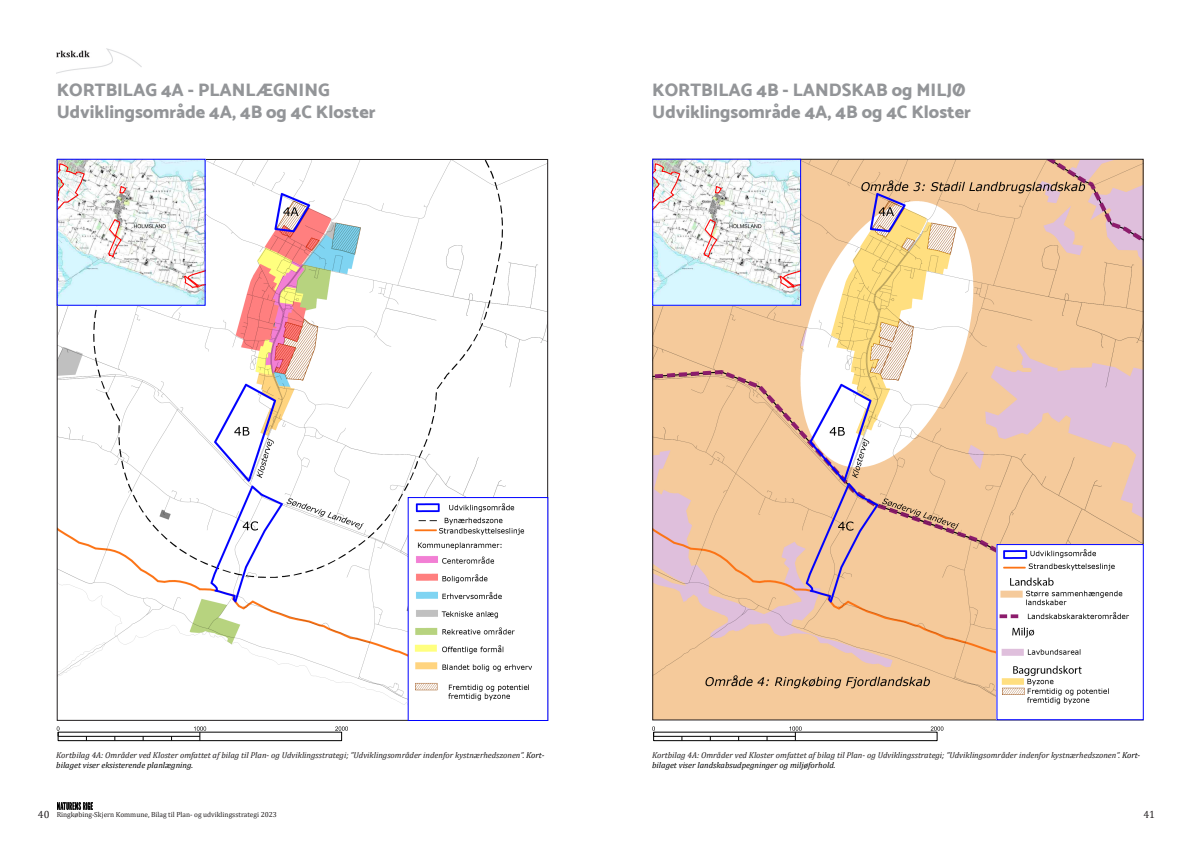
<style>
.page{position:relative;width:1191px;height:842px;background:#fff}
.page>*{position:absolute;margin:0;border:0;box-sizing:border-box;transform-origin:0 0}
.Overskrift_-_bilag_b{font:800 18px "Catamaran";color:#939598}
.t1{font:10.5px "Cambria";color:#231f20}
.Billedtekst{font:italic 8.5px/10.2px "Cambria";color:#231f20}
.t2{font:7.3px "Cambria";color:#231f20}
.s1{color:#000}
.s2{font-size:10.5px}
</style>
<div class="page">
<img style="left:57px;top:802px;width:36px;height:7px">
<img style="left:57px;top:48px;width:84px;height:25px">
<img style="left:59px;top:161px;width:487px;height:557px">
<img style="left:410px;top:499px;width:136px;height:219px">
<div style="left:408px;top:497px;width:140px;height:224px;border:1px solid #00f"></div>
<div style="left:58px;top:732px;width:284px;height:9px;border:1px solid #000"></div>
<hr style="left:58px;top:736px;width:142px;height:1px;background:#000">
<svg style="left:57px;top:726px;width:2px;height:10px"></svg>
<svg style="left:194px;top:726px;width:12px;height:15px"></svg>
<svg style="left:335px;top:726px;width:13px;height:5px"></svg>
<img style="left:59px;top:161px;width:118px;height:143px">
<svg style="left:59px;top:163px;width:27px;height:58px"></svg>
<svg style="left:105px;top:218px;width:18px;height:41px"></svg>
<svg style="left:119px;top:185px;width:8px;height:9px"></svg>
<svg style="left:177px;top:161px;width:27px;height:143px"></svg>
<div style="left:57px;top:159px;width:149px;height:147px;border:1px solid #00f"></div>
<img style="left:654px;top:161px;width:487px;height:557px">
<img style="left:998px;top:546px;width:143px;height:172px">
<div style="left:996px;top:544px;width:147px;height:176px;border:1px solid #00f"></div>
<div style="left:653px;top:732px;width:284px;height:9px;border:1px solid #000"></div>
<hr style="left:653px;top:736px;width:142px;height:1px;background:#000">
<svg style="left:652px;top:726px;width:3px;height:10px"></svg>
<svg style="left:789px;top:726px;width:12px;height:15px"></svg>
<svg style="left:930px;top:726px;width:13px;height:5px"></svg>
<img style="left:654px;top:161px;width:118px;height:143px">
<svg style="left:654px;top:163px;width:27px;height:58px"></svg>
<svg style="left:700px;top:218px;width:18px;height:41px"></svg>
<svg style="left:714px;top:185px;width:9px;height:9px"></svg>
<svg style="left:772px;top:161px;width:27px;height:143px"></svg>
<div style="left:652px;top:159px;width:149px;height:147px;border:1px solid #00f"></div>
<p class="Overskrift_-_bilag_b" style="left:57px;top:79px;width:274px">KORTBILAG 4A - PLANLÆGNING</p>
<p class="Overskrift_-_bilag_b" style="left:57px;top:101px;width:320px">Udviklingsområde 4A, 4B og 4C Kloster</p>
<p class="Overskrift_-_bilag_b" style="left:652px;top:79px;width:315px">KORTBILAG 4B - LANDSKAB og MILJØ</p>
<p class="Overskrift_-_bilag_b" style="left:652px;top:101px;width:320px">Udviklingsområde 4A, 4B og 4C Kloster</p>
<p class="Billedtekst" style="left:56px;top:749px;width:489px">Kortbilag 4A: Områder ved Kloster omfattet af bilag til Plan- og Udviklingsstrategi; ”Udviklingsområder indenfor kystnærhedszonen”. <span class="s1">Kort&shy;bilaget viser eksisterende planlægning.</span></p>
<p class="Billedtekst" style="left:652px;top:749px;width:489px">Kortbilag 4A: Områder ved Kloster omfattet af bilag til Plan- og Udviklingsstrategi; ”Udviklingsområder indenfor kystnærhedszonen”. <span class="s1">Kort&shy;bilaget viser landskabsudpegninger og miljøforhold.</span></p>
<p class="t2" style="left:38px;top:810px;width:240px"><span class="s2">40</span> Ringkøbing-Skjern Kommune, Bilag til Plan- og udviklingsstrategi 2023</p>
<p class="t1" style="left:1143px;top:808px;width:13px">41</p>
</div>
